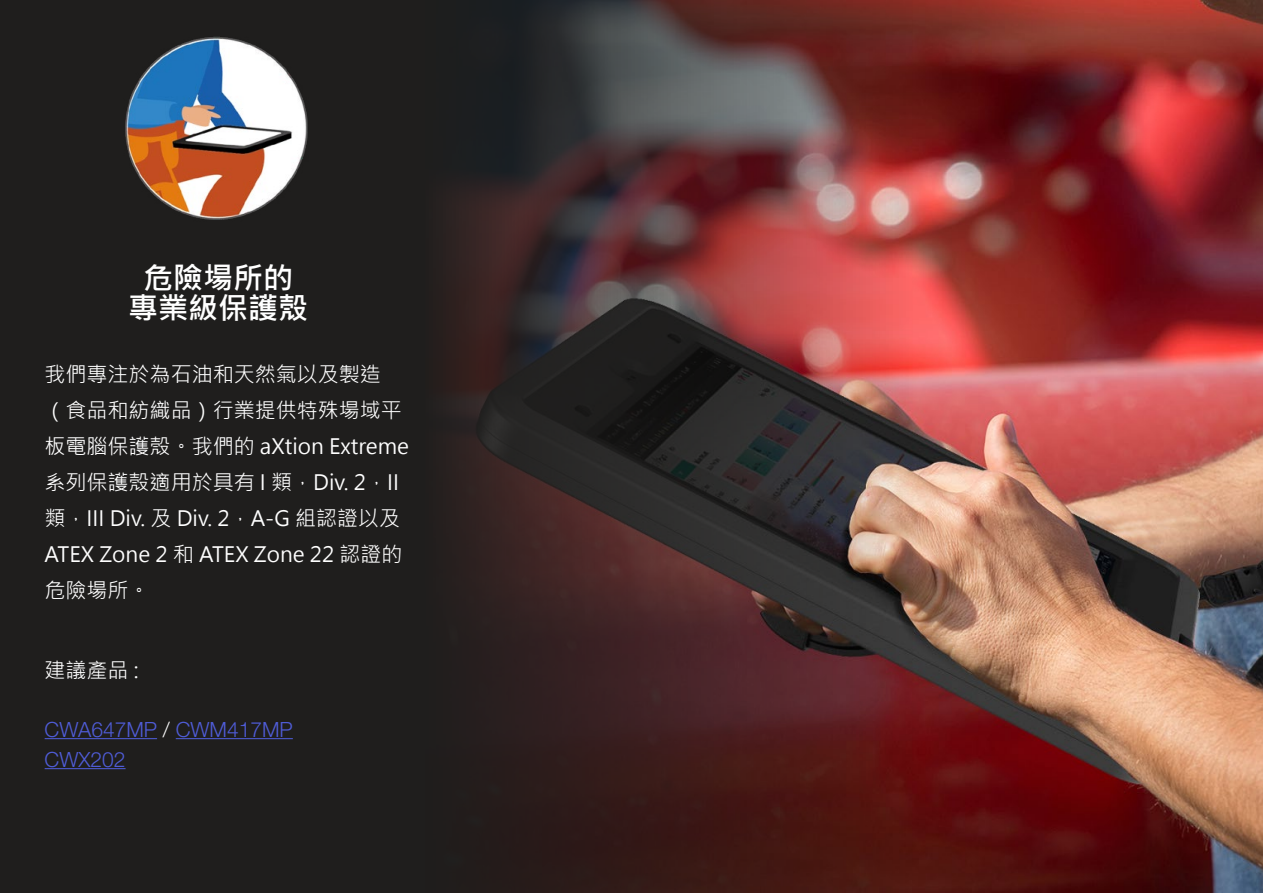
<style>
.page{position:relative;width:1263px;height:893px;background:#fff}
.page>*{position:absolute;margin:0;border:0;box-sizing:border-box;transform-origin:0 0}
.t1{font:700 30px/30px "Microsoft Jheng Hei";color:#fff;text-align:center}
.t2{font:21px/36px "Microsoft Jheng Hei";color:#fff}
.t3{font:300 21px/30px "Helvetica Neue LT Std";color:#4f5cd6}
.s1{color:#fff}
</style>
<div class="page">
<div style="left:0;top:0;width:1263px;height:892px;background:#1f1e1d"></div>
<img style="left:125px;top:36px;width:183px;height:184px">
<img style="left:446px;top:0;width:817px;height:892px">
<hr style="left:45px;top:738px;width:112px;height:1px;background:#4f5cd6">
<hr style="left:176px;top:738px;width:117px;height:1px;background:#4f5cd6">
<hr style="left:45px;top:768px;width:81px;height:1px;background:#4f5cd6">
<h1 class="t1" style="left:128px;top:263px;width:181px">危險場所的專業級保護殼</h1>
<p class="t2" style="left:45px;top:357px;width:366px">我們專注於為石油和天然氣以及製造<br>（食品和紡織品）行業提供特殊場域平板電腦保護殼。我們的 aXtion Extreme系列保護殼適用於具有 I 類，Div. 2，II類，III Div. 及 Div. 2，A-G 組認證以及<br>ATEX Zone 2 和 ATEX Zone 22 認證的危險場所。</p>
<p class="t2" style="left:45px;top:652px;width:96px">建議產品 :</p>
<p class="t3" style="left:45px;top:714px;width:250px">CWA647MP <span class="s1">/</span> CWM417MP<br>CWX202</p>
</div>
